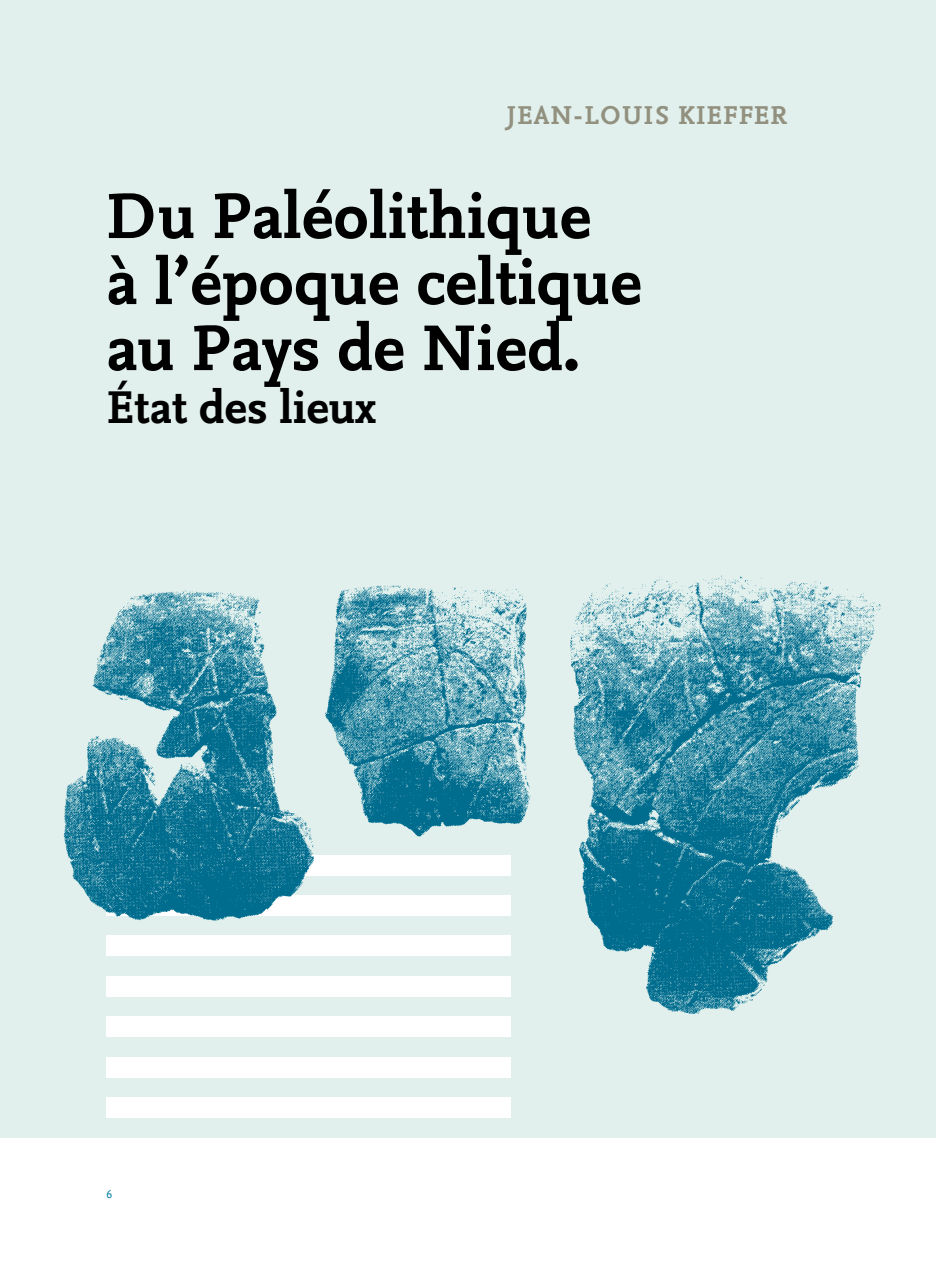
<style>
.page{position:relative;width:936px;height:1276px;background:#fff}
.page>*{position:absolute;margin:0;border:0;box-sizing:border-box;transform-origin:0 0}
.t1{font:700 67.5px/66px "Nexus Mix OT";color:#000}
.t2{font:700 48px "Nexus Mix OT";color:#000}
.t3{font:700 27px "Nexus Mix";letter-spacing:.025em;color:#92907f}
.t4{font:12px "Nexus Mix OT";color:#007ca3}
</style>
<div class="page">
<div style="left:0;top:0;width:935px;height:1137px;background:#e1f0ec"></div>
<img style="left:63px;top:575px;width:818px;height:543px">
<p class="t3" style="left:506px;top:98px;width:282px">JEAN-LOUIS KIEFFER</p>
<p class="t1" style="left:106px;top:179px;width:537px">Du Paléolithique<br>à l’époque celtique au Pays de Nied.</p>
<p class="t2" style="left:106px;top:369px;width:271px">État des lieux</p>
<p class="t4" style="left:106px;top:1185px;width:7px">6</p>
</div>
